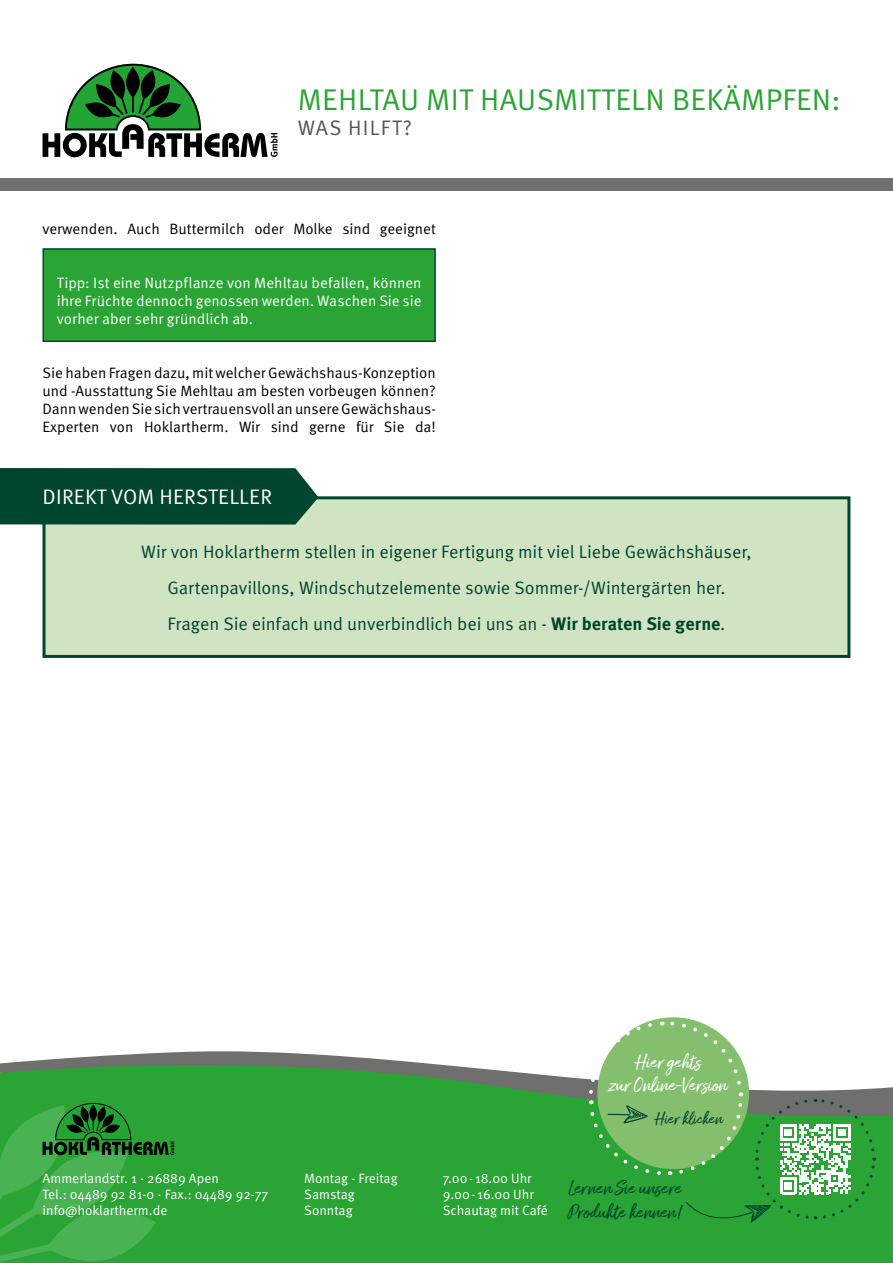
<style>
.page{position:relative;width:893px;height:1263px;background:#fff}
.page>*{position:absolute;margin:0;border:0;box-sizing:border-box;transform-origin:0 0}
.t1{font:30px "Meta Pro Norm";letter-spacing:.01em;color:#2aa535}
.t2{font:21px "Meta Pro Norm";letter-spacing:.01em;color:#fff}
.t3{font:21px "Meta Pro Norm";letter-spacing:.06em;color:#565656}
.t4{font:19.5px/23.4px "Amithen";color:#00452e}
.t5{font:19.5px/23.4px "Amithen";color:#fff;text-align:center}
.t6{font:18px/36px "Meta Pro Norm";letter-spacing:-.01em;color:#00452e;text-align:center}
.t7{font:16.95px "Amithen";color:#00452e}
.t8{font:15px/18px "Meta Pro Norm";color:#000;text-align:justify}
.t9{font:15px/18px "Meta Pro Norm";color:#fff;text-align:justify}
.t10{font:13.5px/16.2px "Meta Pro Norm";color:#fff}
.s1{font-family:"Meta Pro";font-weight:700}
</style>
<div class="page">
<div style="left:0;top:179px;width:893px;height:12px;background:#6f6f6e"></div>
<div style="left:174px;top:1119px;width:719px;height:144px;background:#2aa535"></div>
<svg style="left:0;top:1051px;width:893px;height:68px;fill:#2aa535"></svg>
<svg style="left:587px;top:1019px;width:290px;height:203px"></svg>
<svg style="left:0;top:1083px;width:174px;height:180px;background:#32a03c"></svg>
<div style="left:43px;top:249px;width:392px;height:92px;background:#2aa535"></div>
<div style="left:43px;top:248px;width:393px;height:94px;border:2px solid #00452e"></div>
<div style="left:44px;top:498px;width:805px;height:158px;background:#d0e4c4"></div>
<div style="left:43px;top:496px;width:807px;height:162px;border:3px solid #00452e"></div>
<div style="left:0;top:468px;width:318px;height:57px;background:#00452e"></div>
<svg style="left:43px;top:64px;width:235px;height:93px"></svg>
<h1 class="t1" style="left:298px;top:77px;width:544px">MEHLTAU MIT HAUSMITTELN BEKÄMPFEN:</h1>
<h2 class="t3" style="left:298px;top:112px;width:116px">WAS HILFT?</h2>
<p class="t8" style="left:43px;top:219px;width:395px">verwenden. Auch Buttermilch oder Molke sind geeignet</p>
<p class="t9" style="left:57px;top:273px;width:366px">Tipp: Ist eine Nutzpflanze von Mehltau befallen, können ihre Früchte dennoch genossen werden. Waschen Sie sie vorher aber sehr gründlich ab.</p>
<p class="t8" style="left:43px;top:363px;width:395px">Sie haben Fragen dazu, mit welcher Gewächshaus-Konzeption und -Ausstattung Sie Mehltau am besten vorbeugen können?<br>Dann wenden Sie sich vertrauensvoll an unsere Gewächshaus-Experten von Hoklartherm. Wir sind gerne für Sie da!</p>
<h2 class="t2" style="left:43px;top:481px;width:231px">DIREKT VOM HERSTELLER</h2>
<p class="t6" style="left:141px;top:533px;width:612px">Wir von Hoklartherm stellen in eigener Fertigung mit viel Liebe Gewächshäuser,<br>Gartenpavillons, Windschutzelemente sowie Sommer-/Wintergärten her.<br>Fragen Sie einfach und unverbindlich bei uns an - <span class="s1">Wir beraten Sie gerne</span>.</p>
<p class="t10" style="left:43px;top:1169px;width:227px">Ammerlandstr. 1 · 26889 Apen<br>Tel.: 04489 92 81-0 · Fax.: 04489 92-77 info@hoklartherm.de</p>
<p class="t10" style="left:304px;top:1169px;width:95px">Montag - Freitag</p>
<p class="t10" style="left:443px;top:1169px;width:91px">7.00- 18.00 Uhr</p>
<p class="t10" style="left:304px;top:1185px;width:52px">Samstag</p>
<p class="t10" style="left:443px;top:1185px;width:93px">9.00- 16.00 Uhr</p>
<p class="t10" style="left:304px;top:1202px;width:50px">Sonntag</p>
<p class="t10" style="left:443px;top:1202px;width:107px">Schautag mit Café</p>
<h3 class="t5" style="left:608px;top:1051px;width:120px">Hier gehts<br>zur Online-Version</h3>
<p class="t7" style="left:654px;top:1108px;width:70px">Hier klicken</p>
<h3 class="t4" style="left:567px;top:1177px;width:117px">Lernen Sie unsere<br>Produkte kennen!</h3>
</div>
